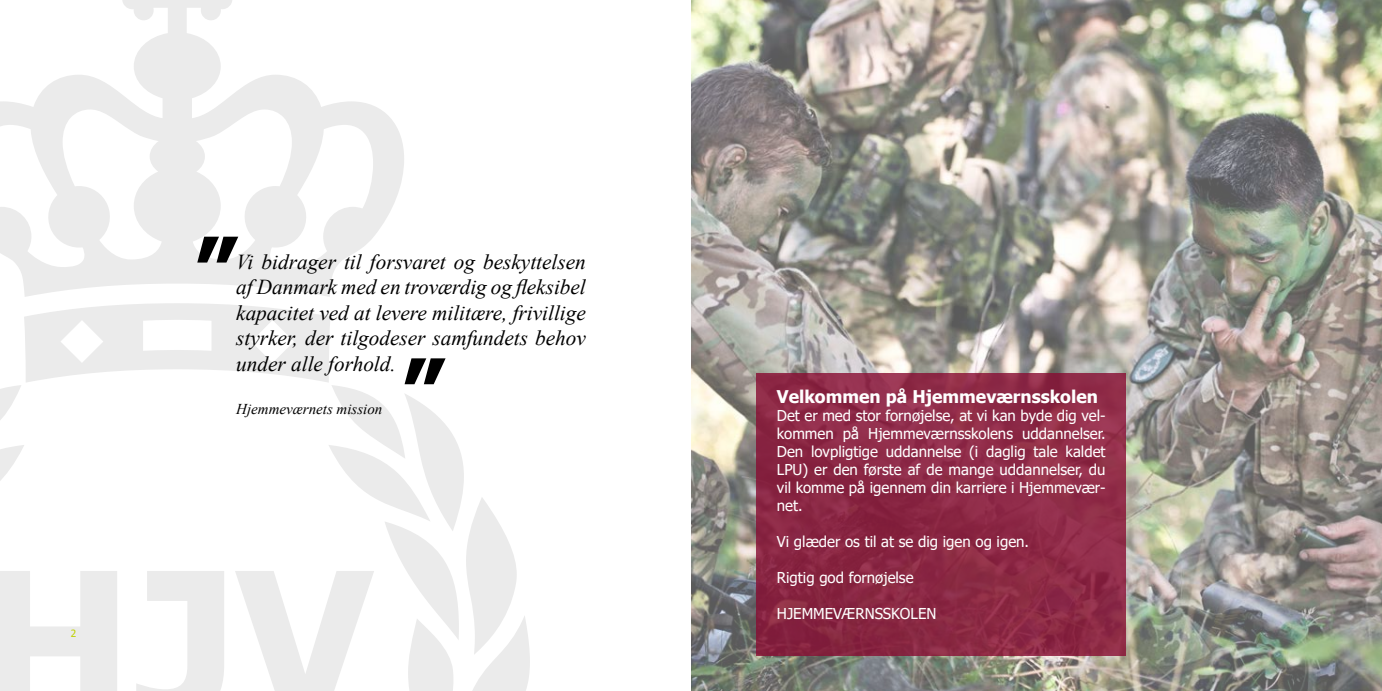
<style>
.page{position:relative;width:1382px;height:691px;background:#fff}
.page>*{position:absolute;margin:0;border:0;box-sizing:border-box;transform-origin:0 0}
.t1{font:700 90px "Tahoma";color:#000}
.t2{font:italic 21.25px/25.5px "Times New Roman";color:#000;text-align:justify}
.t3{font:700 17.5px "Tahoma";color:#fff}
.t4{font:15px/18px "Tahoma";color:#fff;text-align:justify}
.t5{font:italic 15px "Times New Roman";color:#000}
.t6{font:10px "Tahoma";color:#bed000}
</style>
<div class="page">
<img style="left:691px;top:0;width:691px;height:691px">
<svg style="left:0;top:303px;width:530px;height:388px"></svg>
<svg style="left:0;top:0;width:404px;height:297px"></svg>
<svg style="left:756px;top:373px;width:369px;height:283px;background:#8c2945"></svg>
<p class="t6" style="left:71px;top:626px;width:7px">2</p>
<h1 class="t1" style="left:193px;top:209px;width:46px">”</h1>
<h2 class="t2" style="left:236px;top:248px;width:351px">Vi bidrager til forsvaret og beskyttelsen af Danmark med en troværdig og fleksibel kapacitet ved at levere militære, frivillige styrker, der tilgodeser samfundets behov under alle forhold.</h2>
<p class="t5" style="left:236px;top:399px;width:148px">Hjemmeværnets mission</p>
<h1 class="t1" style="left:400px;top:331px;width:46px">”</h1>
<p class="t3" style="left:777px;top:385px;width:323px">Velkommen på Hjemmeværnsskolen</p>
<p class="t4" style="left:777px;top:408px;width:330px">Det er med stor fornøjelse, at vi kan byde dig vel&shy;kommen på Hjemmeværnsskolens uddannelser.<br>Den lovpligtige uddannelse (i daglig tale kaldet LPU) er den første af de mange uddannelser, du vil komme på igennem din karriere i Hjemmevær&shy;net.</p>
<p class="t4" style="left:777px;top:534px;width:254px">Vi glæder os til at se dig igen og igen.</p>
<p class="t4" style="left:777px;top:570px;width:138px">Rigtig god fornøjelse</p>
<p class="t4" style="left:777px;top:606px;width:161px">HJEMMEVÆRNSSKOLEN</p>
</div>
